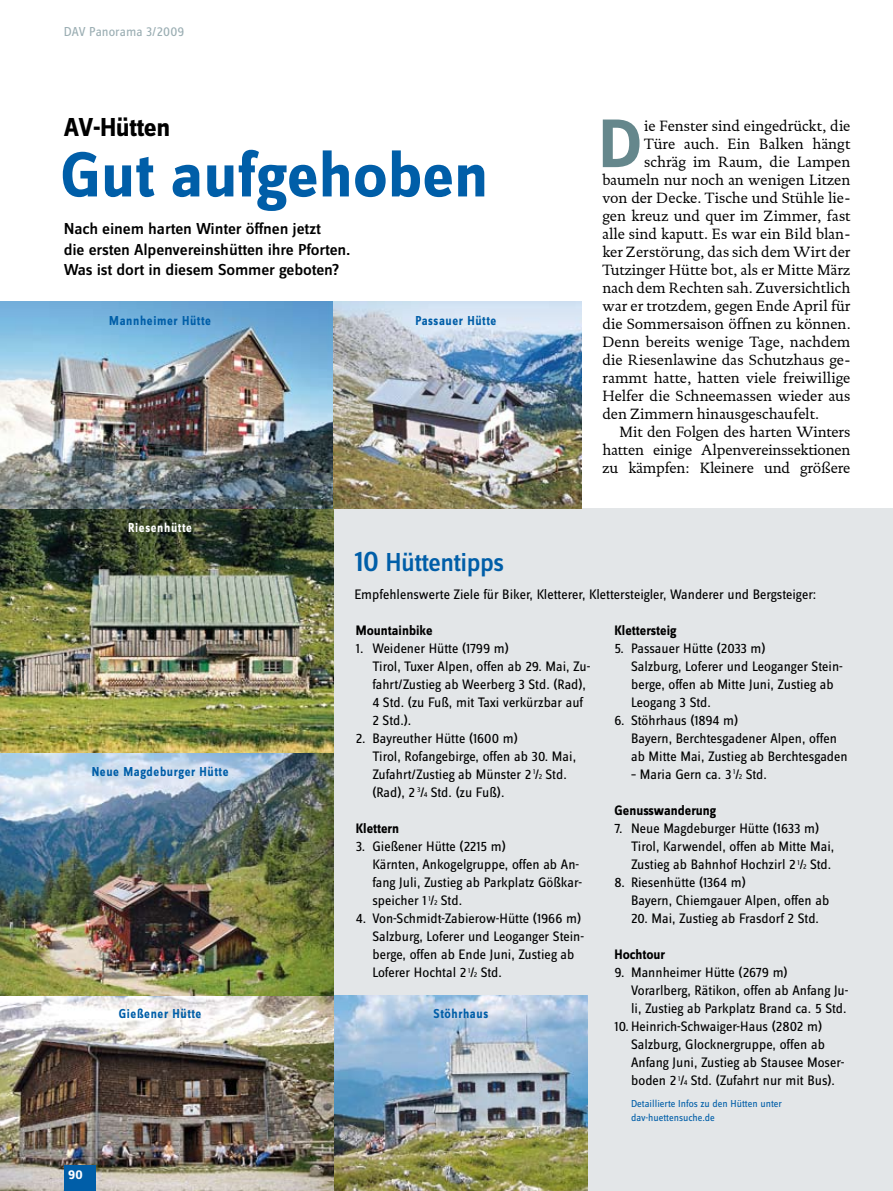
<style>
.page{position:relative;width:893px;height:1191px;background:#fff}
.page>*{position:absolute;margin:0;border:0;box-sizing:border-box;transform-origin:0 0}
.t1{font:700 71.4px "Zine Sans Dis";color:#65878c}
.t2{font:700 66px "Zine Sans Dis";color:#005ea8}
.t3{font:500 27px "Zine Sans Dis";letter-spacing:-.02em;color:#005ea8}
.t4{font:700 27px "Zine Sans Dis";letter-spacing:-.02em;color:#000}
.t5{font:500 16.5px/21px "Zine Sans Dis";letter-spacing:-.01em;color:#000;scale:1.05 1}
.t6{font:15px "DTL Documenta ST";color:#000}
.t7{font:14.25px/18px "Zine Sans Dis";color:#000}
.t8{font:700 14.25px "Zine Sans Dis";color:#000;scale:.95 1}
.t9{font:700 13.5px "Zine Sans Dis";letter-spacing:.05em;color:#005ea8;scale:.9 1}
.t10{font:13.5px "Zine Sans Dis";color:#9baeb3}
.t11{font:700 13.5px "Zine Sans Dis";letter-spacing:.05em;color:#fff;scale:.9 1}
.t12{font:700 13.5px "Zine Sans Dis";letter-spacing:.05em;color:#fff}
.t13{font:10.5px/13.5px "Zine Sans Dis";color:#005ea8}
.s1{font-size:30px}
.s2{font-size:7.5px}
</style>
<div class="page">
<div style="left:333px;top:509px;width:560px;height:682px;background:#e3e6e8"></div>
<img style="left:0;top:995px;width:588px;height:196px">
<img style="left:0;top:302px;width:333px;height:693px">
<img style="left:333px;top:302px;width:248px;height:207px">
<div style="left:64px;top:1165px;width:32px;height:26px;background:#005ea8"></div>
<p class="t10" style="left:64px;top:25px;width:122px">DAV Panorama 3/2009</p>
<h3 class="t4" style="left:64px;top:113px;width:108px">AV-Hütten</h3>
<h2 class="t2" style="left:60px;top:140px;width:429px">Gut aufgehoben</h2>
<p class="t5" style="left:64px;top:219px;width:275px">Nach einem harten Winter öffnen jetzt<br>die ersten Alpenvereinshütten ihre Pforten.</p>
<p class="t5" style="left:64px;top:260px;width:264px">Was ist dort in diesem Sommer geboten?</p>
<p class="t9" style="left:109px;top:313px;width:115px">Mannheimer Hütte</p>
<p class="t9" style="left:415px;top:313px;width:91px">Passauer Hütte</p>
<p class="t11" style="left:128px;top:520px;width:72px">Riesenhütte</p>
<p class="t6" style="left:644px;top:117px;width:208px">ie Fenster sind eingedrückt, die</p>
<p class="t6" style="left:644px;top:135px;width:208px">Türe auch. Ein Balken hängt</p>
<p class="t6" style="left:644px;top:153px;width:208px">schräg im Raum, die Lampen</p>
<p class="t6" style="left:602px;top:171px;width:249px">baumeln nur noch an wenigen Litzen</p>
<p class="t6" style="left:602px;top:189px;width:250px">von der Decke. Tische und Stühle lie-</p>
<p class="t6" style="left:602px;top:207px;width:249px">gen kreuz und quer im Zimmer, fast</p>
<p class="t6" style="left:602px;top:225px;width:250px">alle sind kaputt. Es war ein Bild blan-</p>
<p class="t6" style="left:602px;top:243px;width:249px">ker Zerstörung, das sich dem Wirt der</p>
<p class="t6" style="left:602px;top:261px;width:250px">Tutzinger Hütte bot, als er Mitte März</p>
<p class="t6" style="left:602px;top:279px;width:250px">nach dem Rechten sah. Zuversichtlich</p>
<p class="t6" style="left:602px;top:297px;width:250px">war er trotzdem, gegen Ende April für</p>
<p class="t6" style="left:602px;top:315px;width:250px">die Sommersaison öffnen zu können.</p>
<p class="t6" style="left:602px;top:333px;width:250px">Denn bereits wenige Tage, nachdem</p>
<p class="t6" style="left:602px;top:351px;width:250px">die Riesenlawine das Schutzhaus ge-</p>
<p class="t6" style="left:602px;top:369px;width:250px">rammt hatte, hatten viele freiwillige</p>
<p class="t6" style="left:602px;top:387px;width:249px">Helfer die Schneemassen wieder aus</p>
<p class="t6" style="left:602px;top:405px;width:218px">den Zimmern hinausgeschaufelt.</p>
<p class="t6" style="left:619px;top:423px;width:233px">Mit den Folgen des harten Winters</p>
<p class="t6" style="left:602px;top:441px;width:250px">hatten einige Alpenvereinssektionen</p>
<p class="t6" style="left:602px;top:459px;width:249px">zu kämpfen: Kleinere und größere</p>
<h1 class="t1" style="left:598px;top:106px;width:45px">D</h1>
<h3 class="t3" style="left:354px;top:547px;width:151px"><span class="s1">10</span> Hüttentipps</h3>
<p class="t7" style="left:354px;top:586px;width:463px">Empfehlenswerte Ziele für Biker, Kletterer, Klettersteigler, Wanderer und Bergsteiger:</p>
<p class="t9" style="left:92px;top:764px;width:154px">Neue Magdeburger Hütte</p>
<p class="t8" style="left:356px;top:622px;width:82px">Mountainbike</p>
<p class="t7" style="left:372px;top:640px;width:219px;text-indent:-17px">1. Weidener Hütte (1799 m)<br>Tirol, Tuxer Alpen, offen ab 29. Mai, Zu&shy;fahrt/Zustieg ab Weerberg 3 Std. (Rad),<br>4 Std. (zu Fuß, mit Taxi verkürzbar auf<br>2 Std.).</p>
<p class="t7" style="left:372px;top:730px;width:205px;text-indent:-16px">2. Bayreuther Hütte (1600 m)<br>Tirol, Rofangebirge, offen ab 30. Mai,<br>Zufahrt/Zustieg ab Münster 2 <sup>1</sup>/<span class="s2">2</span> Std. (Rad), 2 <sup>3</sup>/<span class="s2">4</span> Std. (zu Fuß).</p>
<p class="t8" style="left:356px;top:820px;width:47px">Klettern</p>
<p class="t7" style="left:372px;top:838px;width:211px;text-indent:-17px">3. Gießener Hütte (2215 m)<br>Kärnten, Ankogelgruppe, offen ab An&shy;fang Juli, Zustieg ab Parkplatz Gößkar&shy;speicher 1 <sup>1</sup>/<span class="s2">2</span> Std.</p>
<p class="t7" style="left:372px;top:910px;width:213px;text-indent:-17px">4. Von-Schmidt-Zabierow-Hütte (1966 m)<br>Salzburg, Loferer und Leoganger Stein&shy;berge, offen ab Ende Juni, Zustieg ab Loferer Hochtal 2 <sup>1</sup>/<span class="s2">2</span> Std.</p>
<p class="t9" style="left:119px;top:1006px;width:93px">Gießener Hütte</p>
<p class="t9" style="left:434px;top:1006px;width:62px">Stöhrhaus</p>
<p class="t12" style="left:68px;top:1167px;width:16px">90</p>
<p class="t8" style="left:614px;top:622px;width:67px">Klettersteig</p>
<p class="t7" style="left:631px;top:640px;width:213px;text-indent:-17px">5. Passauer Hütte (2033 m)<br>Salzburg, Loferer und Leoganger Stein&shy;berge, offen ab Mitte Juni, Zustieg ab<br>Leogang 3 Std.</p>
<p class="t7" style="left:631px;top:712px;width:218px;text-indent:-17px">6. Stöhrhaus (1894 m)<br>Bayern, Berchtesgadener Alpen, offen ab Mitte Mai, Zustieg ab Berchtesgaden</p>
<p class="t7" style="left:631px;top:766px;width:137px">– Maria Gern ca. 3 <sup>1</sup>/<span class="s2">2</span> Std.</p>
<p class="t8" style="left:614px;top:802px;width:108px">Genusswanderung</p>
<p class="t7" style="left:631px;top:820px;width:205px;text-indent:-17px">7. Neue Magdeburger Hütte (1633 m)<br>Tirol, Karwendel, offen ab Mitte Mai,<br>Zustieg ab Bahnhof Hochzirl 2 <sup>1</sup>/<span class="s2">2</span> Std.</p>
<p class="t7" style="left:631px;top:874px;width:200px;text-indent:-17px">8. Riesenhütte (1364 m)<br>Bayern, Chiemgauer Alpen, offen ab</p>
<p class="t7" style="left:631px;top:910px;width:189px">20. Mai, Zustieg ab Frasdorf 2 Std.</p>
<p class="t8" style="left:614px;top:946px;width:55px">Hochtour</p>
<p class="t7" style="left:614px;top:964px;width:175px">9. Mannheimer Hütte (2679 m)</p>
<p class="t7" style="left:631px;top:982px;width:219px">Vorarlberg, Rätikon, offen ab Anfang Ju-</p>
<p class="t7" style="left:631px;top:1000px;width:217px">li, Zustieg ab Parkplatz Brand ca. 5 Std.</p>
<p class="t7" style="left:614px;top:1018px;width:209px">10.Heinrich-Schwaiger-Haus (2802 m)</p>
<p class="t7" style="left:631px;top:1036px;width:195px">Salzburg, Glocknergruppe, offen ab</p>
<p class="t7" style="left:631px;top:1054px;width:215px">Anfang Juni, Zustieg ab Stausee Moser-</p>
<p class="t7" style="left:631px;top:1072px;width:205px">boden 2 <sup>1</sup>/<span class="s2">4</span> Std. (Zufahrt nur mit Bus).</p>
<p class="t13" style="left:631px;top:1097px;width:153px">Detaillierte Infos zu den Hütten unter dav-huettensuche.de</p>
</div>
